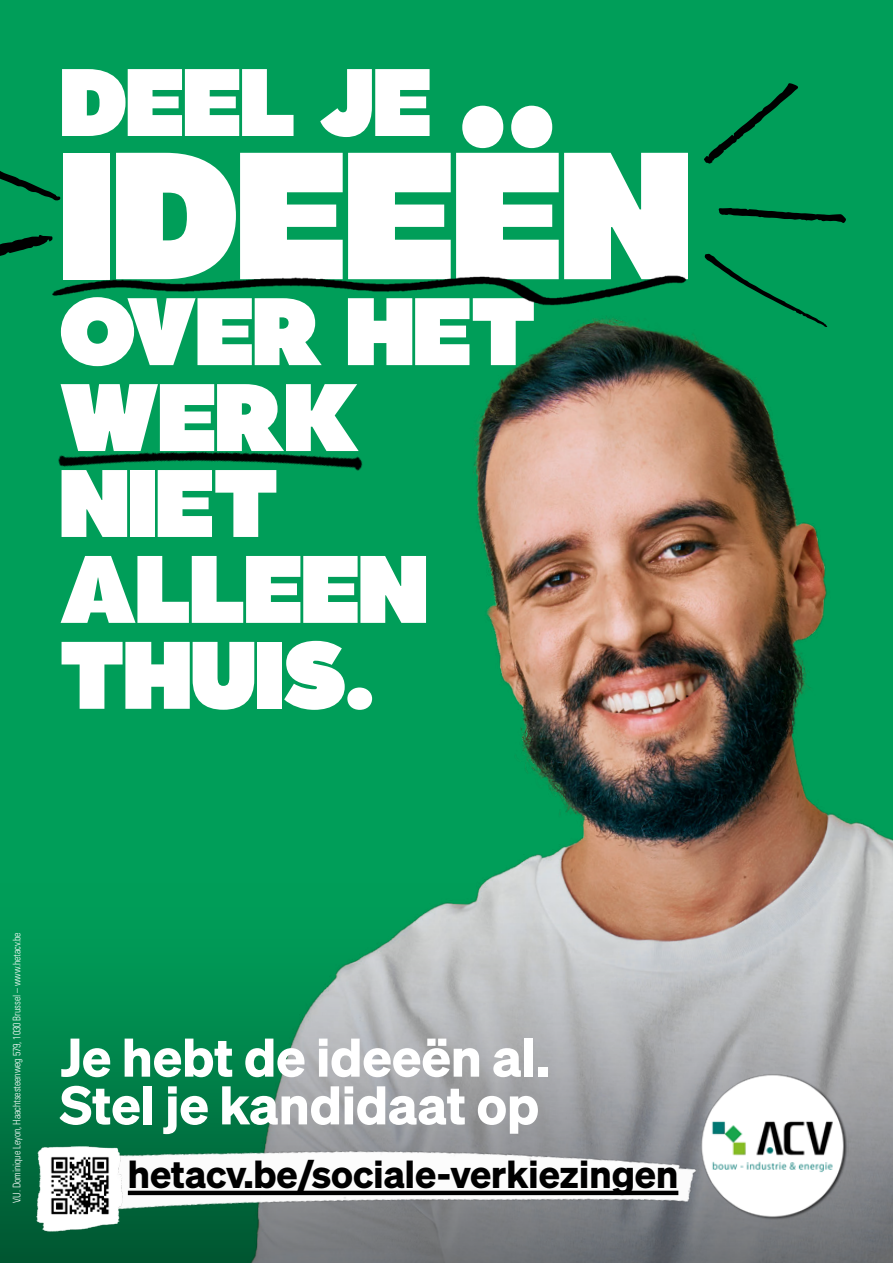
<style>
.page{position:relative;width:893px;height:1263px;background:#009e59}
.page>*{position:absolute;margin:0;border:0;box-sizing:border-box;transform-origin:0 0}
.t1{font:900 180.3px "Maax Display";color:#fff}
.t2{font:900 95.4px/85.9px "Maax Display";color:#fff}
.t3{font:53.1px/47.7px "Sohne Dreiviertelfett";color:#fff}
.t4{font:38.25px "Sohne Dreiviertelfett";color:#000}
.t5{font:300 condensed 10.5px "Univers LT Std";letter-spacing:-.01em;color:#fff;scale:.93 1}
</style>
<div class="page">
<svg style="left:462px;top:106px;width:90px;height:42px"></svg>
<img style="left:473px;top:326px;width:420px;height:544px">
<svg style="left:0;top:870px;width:893px;height:393px"></svg>
<svg style="left:704px;top:83px;width:94px;height:81px"></svg>
<svg style="left:719px;top:208px;width:127px;height:15px"></svg>
<svg style="left:720px;top:262px;width:107px;height:65px"></svg>
<svg style="left:0;top:171px;width:60px;height:30px"></svg>
<svg style="left:0;top:238px;width:24px;height:18px"></svg>
<img style="left:58px;top:451px;width:305px;height:20px">
<img style="left:24px;top:221px;width:696px;height:143px">
<img style="left:152px;top:1136px;width:549px;height:84px">
<img style="left:6px;top:1133px;width:146px;height:105px">
<img style="left:50px;top:1156px;width:60px;height:59px">
<hr style="left:128px;top:1191px;width:550px;height:4px;background:#000">
<img style="left:701px;top:1072px;width:147px;height:148px">
<h2 class="t2" style="left:60px;top:53px;width:372px">DEEL JE</h2>
<h1 class="t1" style="left:60px;top:82px;width:632px">IDEEEN</h1>
<h2 class="t2" style="left:60px;top:282px;width:477px">OVER HET<br>WERK<br>NIET<br>ALLEEN<br>THUIS.</h2>
<p class="t5" style="left:10px;top:1203px;width:293px;rotate:-90deg">V.U. Dominique Leyon, Haachtsesteenweg 579, 1030 Brussel – www.hetacv.be</p>
<h3 class="t3" style="left:60px;top:1032px;width:491px">Je hebt de ideeën al.<br>Stel je kandidaat op</h3>
<h3 class="t4" style="left:128px;top:1150px;width:552px">hetacv.be/sociale-verkiezingen</h3>
</div>
